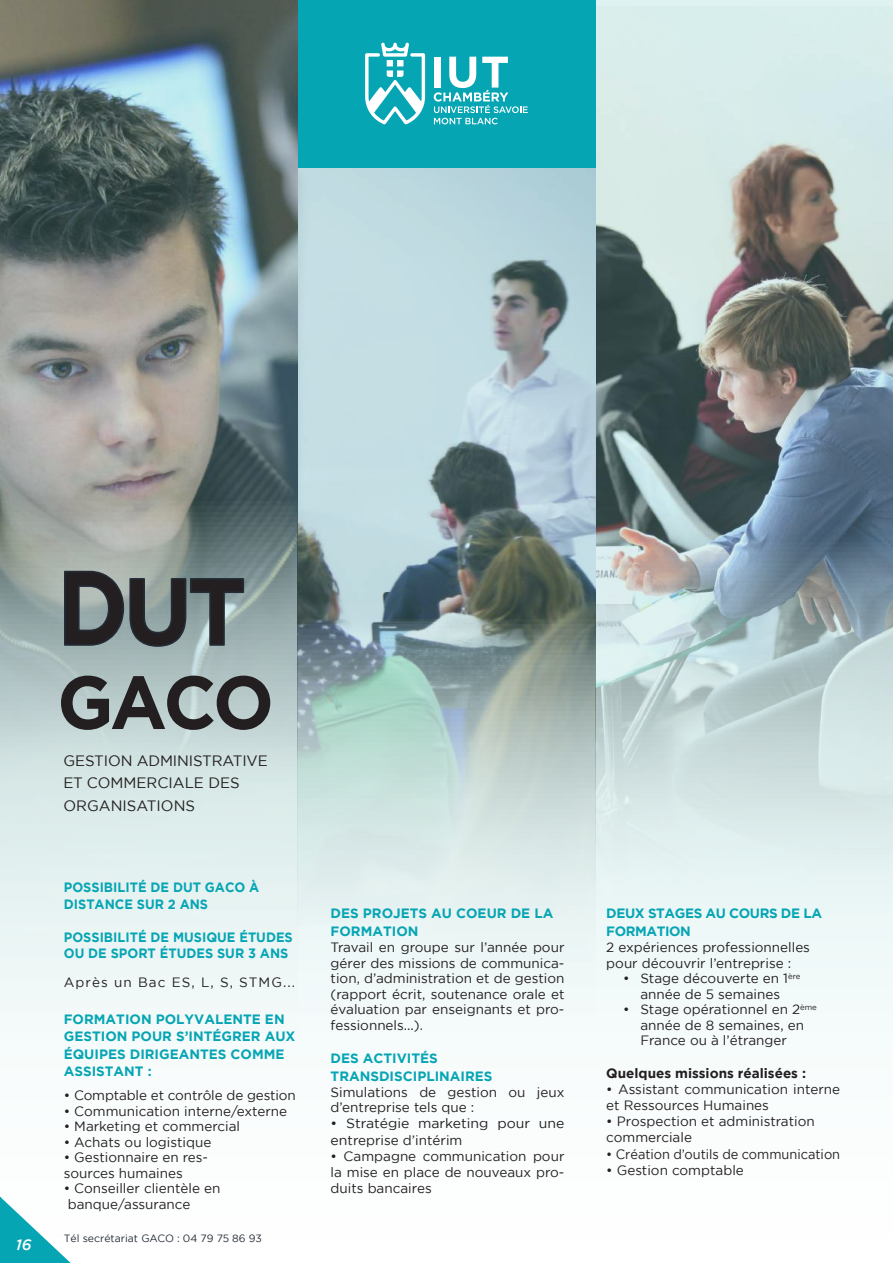
<style>
.page{position:relative;width:893px;height:1263px;background:#fff}
.page>*{position:absolute;margin:0;border:0;box-sizing:border-box;transform-origin:0 0}
.t1{font:700 94.5px "Gotham";color:#231f20;scale:.96 1}
.t2{font:700 75px "Gotham";color:#231f20;scale:.96 1}
.t3{font:15px/22.5px "Gotham";letter-spacing:-.01em;color:#231f20}
.t4{font:italic 500 15px "Gotham";color:#fff}
.t5{font:13.5px/15.5px "Gotham";color:#231f20}
.t6{font:700 13.5px/17.2px "Gotham";color:#06a5b4}
.t7{font:700 13.5px/16.5px "Gotham";color:#06a5b4;scale:.95 1}
.t8{font:13.5px/16.2px "Gotham";color:#231f20;scale:1.04 1}
.t9{font:13.5px "Gotham";color:#231f20;scale:.95 1}
.t10{font:700 13.5px/18px "Gotham";letter-spacing:-.03em;color:#06a5b4}
.t11{font:700 13.5px "Gotham";color:#231f20}
.t12{font:13.5px "Gotham";letter-spacing:.08em;color:#231f20}
.t13{font:10.5px "Gotham";color:#242c37}
.s1{font-size:104.85px}
</style>
<div class="page">
<img style="left:0;top:0;width:893px;height:1197px">
<div style="left:298px;top:0;width:297px;height:168px;background:#06a5b4"></div>
<svg style="left:365px;top:43px;width:60px;height:81px"></svg>
<svg style="left:434px;top:57px;width:94px;height:67px"></svg>
<svg style="left:0;top:1197px;width:71px;height:66px"></svg>
<svg style="left:63px;top:570px;width:182px;height:78px;background:#8e9e9f"></svg>
<p class="t4" style="left:16px;top:1236px;width:17px">16</p>
<h1 class="t1" style="left:57px;top:557px;width:199px"><span class="s1">D</span>UT</h1>
<h2 class="t2" style="left:57px;top:659px;width:227px">GACO</h2>
<p class="t3" style="left:64px;top:749px;width:206px">GESTION ADMINISTRATIVE<br>ET COMMERCIALE DES<br>ORGANISATIONS</p>
<p class="t7" style="left:64px;top:879px;width:207px">POSSIBILITÉ DE DUT GACO À<br>DISTANCE SUR 2 ANS</p>
<p class="t7" style="left:64px;top:928px;width:243px">POSSIBILITÉ DE MUSIQUE ÉTUDES<br>OU DE SPORT ÉTUDES SUR 3 ANS</p>
<p class="t12" style="left:64px;top:975px;width:233px">Après un Bac ES, L, S, STMG...</p>
<p class="t6" style="left:64px;top:1010px;width:233px">FORMATION POLYVALENTE EN<br>GESTION POUR S’INTÉGRER AUX<br>ÉQUIPES DIRIGEANTES COMME<br>ASSISTANT :</p>
<p class="t5" style="left:64px;top:1087px;width:234px">• Comptable et contrôle de gestion</p>
<p class="t5" style="left:64px;top:1103px;width:225px">• Communication interne/externe</p>
<p class="t5" style="left:64px;top:1119px;width:178px">• Marketing et commercial</p>
<p class="t5" style="left:64px;top:1134px;width:149px">• Achats ou logistique</p>
<p class="t5" style="left:64px;top:1150px;width:146px">• Gestionnaire en res&shy;sources humaines</p>
<p class="t5" style="left:68px;top:1181px;width:154px;text-indent:-4px">• Conseiller clientèle en banque/assurance</p>
<p class="t13" style="left:64px;top:1232px;width:200px">Tél secrétariat GACO : 04 79 75 86 93</p>
<p class="t6" style="left:331px;top:904px;width:224px;line-height:18px">DES PROJETS AU COEUR DE LA<br>FORMATION</p>
<p class="t5" style="left:331px;top:939px;width:235px;text-align:justify">Travail en groupe sur l’année pour gérer des missions de communica&shy;tion, d’administration et de gestion (rapport écrit, soutenance orale et évaluation par enseignants et pro&shy;fessionnels...).</p>
<p class="t6" style="left:331px;top:1049px;width:163px;line-height:18px">DES ACTIVITÉS<br>TRANSDISCIPLINAIRES</p>
<p class="t5" style="left:331px;top:1084px;width:235px">Simulations de gestion ou jeux d’entreprise tels que :</p>
<p class="t8" style="left:331px;top:1115px;width:226px">• Stratégie marketing pour une entreprise d’intérim</p>
<p class="t5" style="left:331px;top:1148px;width:235px;line-height:16.2px;text-align:justify">• Campagne communication pour la mise en place de nouveaux pro&shy;duits bancaires</p>
<p class="t10" style="left:606px;top:904px;width:217px">DEUX STAGES AU COURS DE LA<br>FORMATION</p>
<p class="t5" style="left:606px;top:939px;width:205px">2 expériences professionnelles pour découvrir l’entreprise :</p>
<p class="t5" style="left:623px;top:970px;width:179px;text-align:center">• Stage découverte en 1<sup>ère </sup>année de 5 semaines</p>
<p class="t5" style="left:640px;top:1001px;width:178px;text-indent:-17px">• Stage opérationnel en 2<sup>ème </sup>année de 8 semaines, en<br>France ou à l’étranger</p>
<p class="t11" style="left:606px;top:1065px;width:201px">Quelques missions réalisées :</p>
<p class="t5" style="left:606px;top:1081px;width:235px;line-height:16.2px">• Assistant communication interne et Ressources Humaines</p>
<p class="t5" style="left:606px;top:1113px;width:210px;line-height:16.2px">• Prospection et administration commerciale</p>
<p class="t9" style="left:606px;top:1146px;width:248px">• Création d’outils de communication</p>
<p class="t5" style="left:606px;top:1162px;width:139px">• Gestion comptable</p>
</div>
